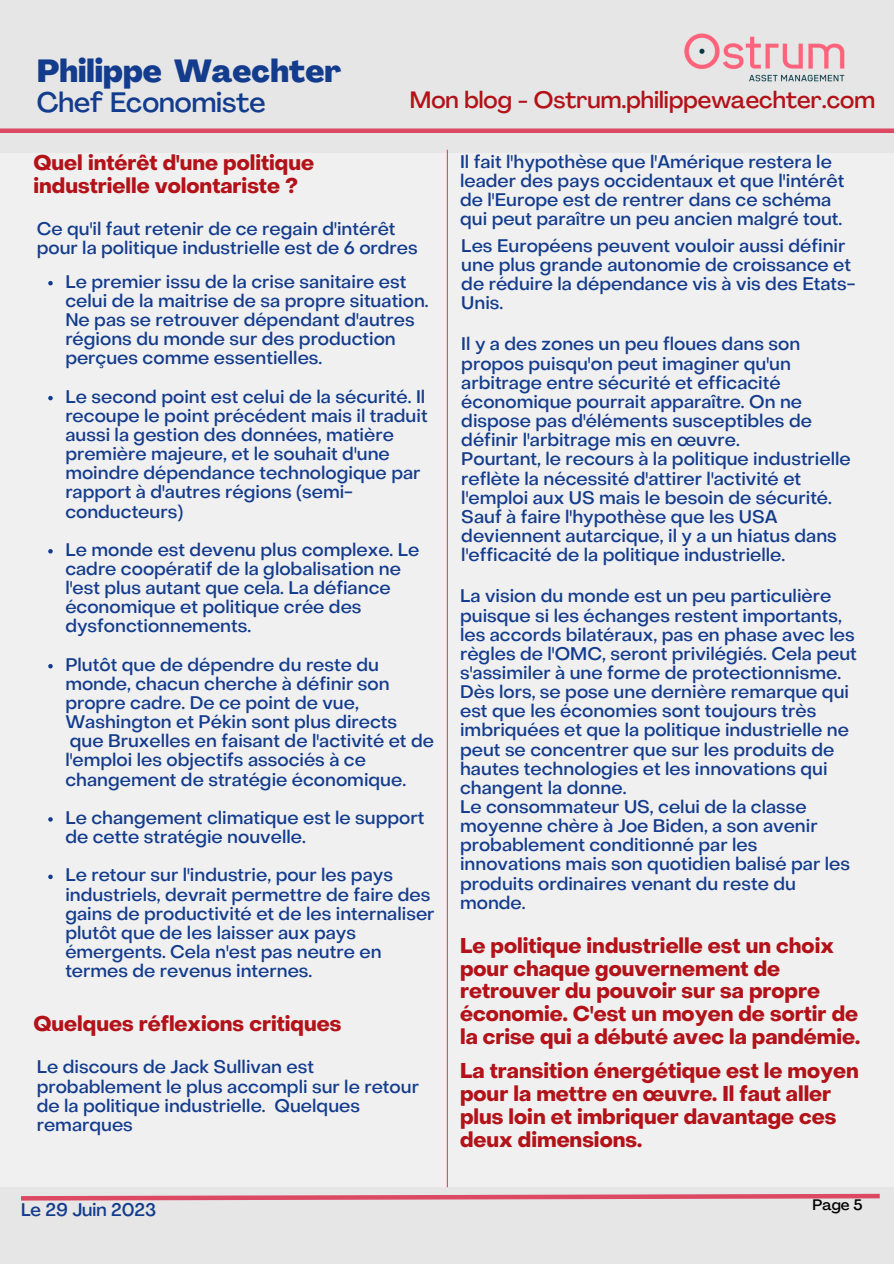
<style>
.page{position:relative;width:894px;height:1264px;background:#fff}
.page>*{position:absolute;margin:0;border:0;box-sizing:border-box;transform-origin:0 0}
.t1{font:800 31.5px "Agrandir";color:#143c8d}
.t2{font:500 27.75px "Agrandir";color:#143c8d}
.t3{font:500 23.4px "Agrandir";color:#b21218}
.t4{font:700 21px/22.8px "Object Sans";color:#b21218}
.t5{font:500 18px/19.2px "Object Sans";color:#143c8d}
.t6{font:500 18px "Agrandir";color:#143c8d}
.t7{font:500 15px "Agrandir";color:#000}
</style>
<div class="page">
<div style="left:0;top:0;width:893px;height:1263px;background:#e6e6e6"></div>
<img style="left:684px;top:33px;width:161px;height:49px">
<div style="left:0;top:128px;width:893px;height:5px;background:#dd4863"></div>
<svg style="left:21px;top:1193px;width:859px;height:8px"></svg>
<div style="left:0;top:153px;width:893px;height:1033px;background:#f0f0f0"></div>
<hr style="left:446px;top:150px;width:2px;height:1037px;background:#dd4863">
<svg style="left:48px;top:281px;width:5px;height:4px"></svg>
<svg style="left:48px;top:396px;width:5px;height:4px"></svg>
<svg style="left:48px;top:549px;width:5px;height:4px"></svg>
<svg style="left:48px;top:664px;width:5px;height:4px"></svg>
<svg style="left:48px;top:817px;width:5px;height:4px"></svg>
<svg style="left:48px;top:874px;width:5px;height:5px"></svg>
<p class="t1" style="left:37px;top:59px;width:306px">Philippe Waechter</p>
<p class="t2" style="left:37px;top:91px;width:230px">Chef Economiste</p>
<p class="t3" style="left:409px;top:90px;width:466px">Mon blog - Ostrum.philippewaechter.com</p>
<p class="t4" style="left:33px;top:153px;width:282px">Quel intérêt d'une politique industrielle volontariste ?</p>
<p class="t5" style="left:37px;top:221px;width:382px">Ce qu'il faut retenir de ce regain d'intérêt pour la politique industrielle est de 6 ordres</p>
<p class="t5" style="left:65px;top:273px;width:365px">Le premier issu de la crise sanitaire est celui de la maitrise de sa propre situation.<br>Ne pas se retrouver dépendant d'autres régions du monde sur des production perçues comme essentielles.</p>
<p class="t5" style="left:65px;top:388px;width:364px">Le second point est celui de la sécurité. Il recoupe le point précédent mais il traduit aussi la gestion des données, matière première majeure, et le souhait d'une moindre dépendance technologique par rapport à d'autres régions (semi&shy;conducteurs)</p>
<p class="t5" style="left:65px;top:541px;width:355px">Le monde est devenu plus complexe. Le cadre coopératif de la globalisation ne l'est plus autant que cela. La défiance économique et politique crée des dysfonctionnements.</p>
<p class="t5" style="left:65px;top:656px;width:370px">Plutôt que de dépendre du reste du monde, chacun cherche à définir son propre cadre. De ce point de vue, Washington et Pékin sont plus directs que Bruxelles en faisant de l'activité et de l'emploi les objectifs associés à ce changement de stratégie économique.</p>
<p class="t5" style="left:65px;top:809px;width:360px">Le changement climatique est le support de cette stratégie nouvelle.</p>
<p class="t5" style="left:65px;top:867px;width:370px">Le retour sur l'industrie, pour les pays industriels, devrait permettre de faire des gains de productivité et de les internaliser plutôt que de les laisser aux pays émergents. Cela n'est pas neutre en termes de revenus internes.</p>
<p class="t4" style="left:33px;top:1014px;width:309px">Quelques réflexions critiques</p>
<p class="t5" style="left:37px;top:1059px;width:383px">Le discours de Jack Sullivan est probablement le plus accompli sur le retour de la politique industrielle. Quelques remarques</p>
<p class="t6" style="left:21px;top:1202px;width:137px">Le 29 Juin 2023</p>
<p class="t5" style="left:460px;top:154px;width:385px">Il fait l'hypothèse que l'Amérique restera le leader des pays occidentaux et que l'intérêt de l'Europe est de rentrer dans ce schéma qui peut paraître un peu ancien malgré tout.</p>
<p class="t5" style="left:461px;top:238px;width:395px">Les Européens peuvent vouloir aussi définir une plus grande autonomie de croissance et de réduire la dépendance vis à vis des Etats-Unis.</p>
<p class="t5" style="left:461px;top:336px;width:352px">Il y a des zones un peu floues dans son propos puisqu'on peut imaginer qu'un arbitrage entre sécurité et efficacité économique pourrait apparaître. On ne dispose pas d'éléments susceptibles de définir l'arbitrage mis en œuvre.</p>
<p class="t5" style="left:461px;top:451px;width:391px">Pourtant, le recours à la politique industrielle reflète la nécessité d'attirer l'activité et l'emploi aux US mais le besoin de sécurité.<br>Sauf à faire l'hypothèse que les USA deviennent autarcique, il y a un hiatus dans l'efficacité de la politique industrielle.</p>
<p class="t5" style="left:460px;top:588px;width:398px">La vision du monde est un peu particulière puisque si les échanges restent importants, les accords bilatéraux, pas en phase avec les règles de l'OMC, seront privilégiés. Cela peut s'assimiler à une forme de protectionnisme.</p>
<p class="t5" style="left:460px;top:684px;width:390px">Dès lors, se pose une dernière remarque qui est que les économies sont toujours très imbriquées et que la politique industrielle ne peut se concentrer que sur les produits de hautes technologies et les innovations qui changent la donne.</p>
<p class="t5" style="left:460px;top:798px;width:391px">Le consommateur US, celui de la classe moyenne chère à Joe Biden, a son avenir probablement conditionné par les innovations mais son quotidien balisé par les produits ordinaires venant du reste du monde.</p>
<p class="t4" style="left:460px;top:936px;width:401px">Le politique industrielle est un choix pour chaque gouvernement de retrouver du pouvoir sur sa propre économie. C'est un moyen de sortir de la crise qui a débuté avec la pandémie.</p>
<p class="t4" style="left:460px;top:1061px;width:400px">La transition énergétique est le moyen pour la mettre en œuvre. Il faut aller plus loin et imbriquer davantage ces deux dimensions.</p>
<p class="t7" style="left:812px;top:1198px;width:51px">Page 5</p>
</div>
